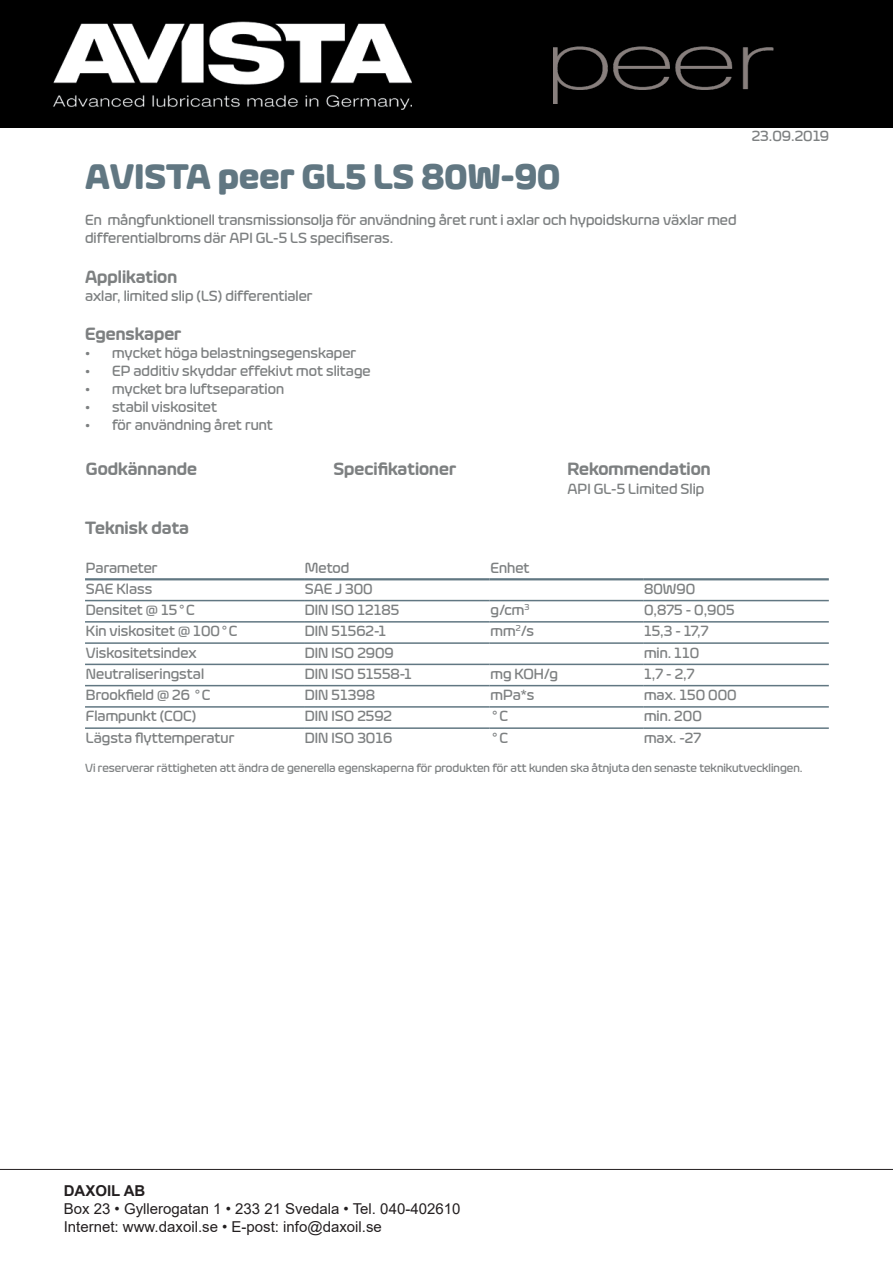
<style>
.page{position:relative;width:893px;height:1263px;background:#fff}
.page>*{position:absolute;margin:0;border:0;box-sizing:border-box;transform-origin:0 0}
.Rubrik{font:700 36px "Eurosoft W03";color:#617782}
.Underrubrik{font:600 18px "Eurosoft W03";color:#7d8081}
.Stycke{font:500 15px/18px "Eurosoft W03";color:#7d8081}
.t1{font:15px "Arial";color:#231f20}
.t2{font:700 15px "Arial";color:#231f20}
.Stycke-2{font:15px "Franklin Gothic";color:#7d8081}
.Stycke-3{font:500 12px "Eurosoft W03";color:#7d8081}
.s1{font-family:"Franklin Gothic";font-weight:400}
.s2{font-family:"Eurosoft W03";font-weight:500}
</style>
<div class="page">
<img style="left:0;top:0;width:893px;height:128px">
<hr style="left:0;top:1169px;width:893px;height:1px;background:#231f20">
<hr style="left:85px;top:578px;width:219px;height:2px;background:#617782">
<hr style="left:304px;top:578px;width:186px;height:2px;background:#617782">
<hr style="left:490px;top:578px;width:153px;height:2px;background:#617782">
<hr style="left:643px;top:578px;width:186px;height:2px;background:#617782">
<hr style="left:85px;top:600px;width:219px;height:1px;background:#617782">
<hr style="left:304px;top:600px;width:186px;height:1px;background:#617782">
<hr style="left:490px;top:600px;width:153px;height:1px;background:#617782">
<hr style="left:643px;top:600px;width:186px;height:1px;background:#617782">
<hr style="left:85px;top:621px;width:219px;height:2px;background:#617782">
<hr style="left:304px;top:621px;width:186px;height:2px;background:#617782">
<hr style="left:490px;top:621px;width:153px;height:2px;background:#617782">
<hr style="left:643px;top:621px;width:186px;height:2px;background:#617782">
<hr style="left:85px;top:642px;width:219px;height:2px;background:#617782">
<hr style="left:304px;top:642px;width:186px;height:2px;background:#617782">
<hr style="left:490px;top:642px;width:153px;height:2px;background:#617782">
<hr style="left:643px;top:642px;width:186px;height:2px;background:#617782">
<hr style="left:85px;top:664px;width:219px;height:1px;background:#617782">
<hr style="left:304px;top:664px;width:186px;height:1px;background:#617782">
<hr style="left:490px;top:664px;width:153px;height:1px;background:#617782">
<hr style="left:643px;top:664px;width:186px;height:1px;background:#617782">
<hr style="left:85px;top:685px;width:219px;height:1px;background:#617782">
<hr style="left:304px;top:685px;width:186px;height:1px;background:#617782">
<hr style="left:490px;top:685px;width:153px;height:1px;background:#617782">
<hr style="left:643px;top:685px;width:186px;height:1px;background:#617782">
<hr style="left:85px;top:706px;width:219px;height:2px;background:#617782">
<hr style="left:304px;top:706px;width:186px;height:2px;background:#617782">
<hr style="left:490px;top:706px;width:153px;height:2px;background:#617782">
<hr style="left:643px;top:706px;width:186px;height:2px;background:#617782">
<hr style="left:85px;top:727px;width:219px;height:2px;background:#617782">
<hr style="left:304px;top:727px;width:186px;height:2px;background:#617782">
<hr style="left:490px;top:727px;width:153px;height:2px;background:#617782">
<hr style="left:643px;top:727px;width:186px;height:2px;background:#617782">
<img style="left:553px;top:32px;width:257px;height:72px">
<p class="Stycke" style="left:752px;top:127px;width:79px">23.09.2019</p>
<p class="Rubrik" style="left:85px;top:155px;width:477px">AVISTA peer GL5 LS 80W-90</p>
<p class="Stycke" style="left:85px;top:211px;width:653px">En mångfunktionell transmissionsolja för användning året runt i axlar och hypoidskurna växlar med differentialbroms där API GL-5 LS specifiseras.</p>
<p class="Underrubrik" style="left:85px;top:266px;width:94px">Applikation</p>
<p class="Stycke" style="left:85px;top:287px;width:229px">axlar, limited slip (LS) differentialer</p>
<p class="Underrubrik" style="left:85px;top:324px;width:98px">Egenskaper</p>
<p class="Stycke" style="left:85px;top:344px;width:273px">• mycket höga belastningsegenskaper</p>
<p class="Stycke" style="left:85px;top:362px;width:287px">• EP additiv skyddar effekivt mot slitage</p>
<p class="Stycke" style="left:85px;top:380px;width:201px">• mycket bra luftseparation</p>
<p class="Stycke" style="left:85px;top:398px;width:133px">• stabil viskositet</p>
<p class="Stycke" style="left:85px;top:416px;width:189px">• för användning året runt</p>
<p class="Underrubrik" style="left:86px;top:459px;width:113px">Godkännande</p>
<p class="Underrubrik" style="left:333px;top:459px;width:124px">Specifikationer</p>
<p class="Underrubrik" style="left:567px;top:459px;width:145px">Rekommendation</p>
<p class="Stycke" style="left:567px;top:480px;width:138px">API GL-5 Limited Slip</p>
<p class="Underrubrik" style="left:85px;top:517px;width:106px">Teknisk data</p>
<p class="Stycke" style="left:86px;top:558px;width:73px">Parameter</p>
<p class="Stycke" style="left:305px;top:558px;width:46px">Metod</p>
<p class="Stycke" style="left:491px;top:558px;width:41px">Enhet</p>
<p class="Stycke" style="left:86px;top:580px;width:68px">SAE Klass</p>
<p class="Stycke" style="left:305px;top:580px;width:69px">SAE J 300</p>
<p class="Stycke" style="left:644px;top:580px;width:53px">80W90</p>
<p class="Stycke" style="left:86px;top:601px;width:110px">Densitet @ 15<span class="s1">°</span>C</p>
<p class="Stycke" style="left:305px;top:601px;width:96px">DIN ISO 12185</p>
<p class="Stycke" style="left:491px;top:601px;width:40px">g/cm<sup>3</sup></p>
<p class="Stycke" style="left:644px;top:601px;width:92px">0,875 - 0,905</p>
<p class="Stycke" style="left:86px;top:622px;width:153px">Kin viskositet @ 100<span class="s1">°</span>C</p>
<p class="Stycke" style="left:305px;top:622px;width:83px">DIN 51562-1</p>
<p class="Stycke" style="left:491px;top:622px;width:45px">mm<sup>2</sup>/s</p>
<p class="Stycke" style="left:644px;top:622px;width:66px">15,3 - 17,7</p>
<p class="Stycke" style="left:86px;top:643px;width:112px">Viskositetsindex</p>
<p class="Stycke" style="left:305px;top:643px;width:90px">DIN ISO 2909</p>
<p class="Stycke" style="left:644px;top:643px;width:57px">min. 110</p>
<p class="Stycke" style="left:86px;top:665px;width:120px">Neutraliseringstal</p>
<p class="Stycke" style="left:305px;top:665px;width:109px">DIN ISO 51558-1</p>
<p class="Stycke" style="left:491px;top:665px;width:69px">mg KOH/g</p>
<p class="Stycke" style="left:644px;top:665px;width:52px">1,7 - 2,7</p>
<p class="Stycke" style="left:86px;top:686px;width:126px">Brookfield @ 26 <span class="s1">°</span>C</p>
<p class="Stycke" style="left:305px;top:686px;width:72px">DIN 51398</p>
<p class="Stycke" style="left:491px;top:686px;width:45px">mPa*s</p>
<p class="Stycke" style="left:644px;top:686px;width:94px">max. 150 000</p>
<p class="Stycke" style="left:86px;top:707px;width:112px">Flampunkt (COC)</p>
<p class="Stycke" style="left:305px;top:707px;width:89px">DIN ISO 2592</p>
<p class="Stycke-2" style="left:491px;top:707px;width:19px">°<span class="s2">C</span></p>
<p class="Stycke" style="left:644px;top:707px;width:59px">min. 200</p>
<p class="Stycke" style="left:86px;top:728px;width:150px">Lägsta flyttemperatur</p>
<p class="Stycke" style="left:305px;top:728px;width:89px">DIN ISO 3016</p>
<p class="Stycke-2" style="left:491px;top:728px;width:19px">°<span class="s2">C</span></p>
<p class="Stycke" style="left:644px;top:728px;width:59px">max. -27</p>
<p class="Stycke-3" style="left:85px;top:761px;width:719px">Vi reserverar rättigheten att ändra de generella egenskaperna för produkten för att kunden ska åtnjuta den senaste teknikutvecklingen.</p>
<p class="t2" style="left:64px;top:1180px;width:83px">DAXOIL AB</p>
<p class="t1" style="left:64px;top:1199px;width:398px">Box 23 • Gyllerogatan 1 • 233 21 Svedala • Tel. 040-402610</p>
<p class="t1" style="left:64px;top:1217px;width:320px">Internet: www.daxoil.se • E-post: info@daxoil.se</p>
</div>
